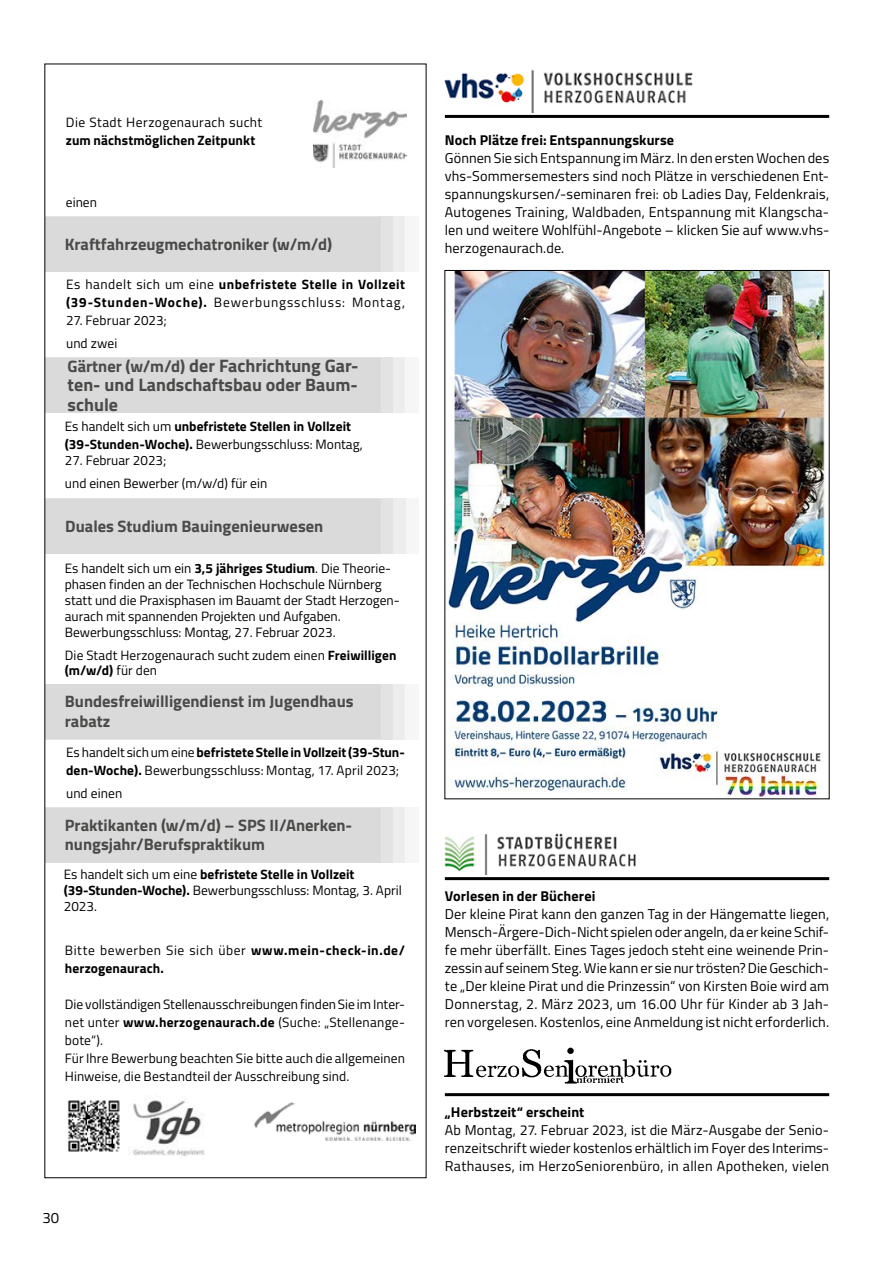
<style>
.page{position:relative;width:893px;height:1263px;background:#fff}
.page>*{position:absolute;margin:0;border:0;box-sizing:border-box;transform-origin:0 0}
.t1{font:700 18px/19.5px "Titillium";color:#4a4a49;text-align:justify}
.t2{font:700 16.5px/19.5px "Titillium";color:#4a4a49}
.t3{font:15px "Titillium";color:#000}
.t4{font:14.25px/18px "Titillium";letter-spacing:.01em;color:#000;text-align:justify}
.t5{font:700 14.25px "Titillium";letter-spacing:.005em;color:#000}
.t6{font:13.5px/16.2px "Titillium";color:#000}
.t7{font:700 13.5px/18px "Titillium";letter-spacing:.01em;color:#000}
.t8{font:700 13.5px/18px "Titillium";letter-spacing:.035em;color:#000}
.t9{font:13.5px "Titillium";letter-spacing:.03em;color:#000}
.s1{font-weight:400}
.s2{font-size:16.5px}
.s3{font-weight:700}
</style>
<div class="page">
<img style="left:445px;top:1047px;width:227px;height:37px">
<hr style="left:445px;top:115px;width:384px;height:3px;background:#000">
<img style="left:445px;top:69px;width:248px;height:44px">
<img style="left:447px;top:272px;width:379px;height:525px">
<img style="left:313px;top:101px;width:93px;height:67px">
<div style="left:54px;top:217px;width:365px;height:55px;background:#f6f6f6"></div>
<div style="left:49px;top:217px;width:356px;height:55px;background:#ededed"></div>
<div style="left:45px;top:217px;width:347px;height:55px;background:#e3e3e3"></div>
<div style="left:45px;top:217px;width:335px;height:55px;background:#dadada"></div>
<div style="left:54px;top:358px;width:365px;height:55px;background:#f6f6f6"></div>
<div style="left:49px;top:358px;width:356px;height:55px;background:#ededed"></div>
<div style="left:45px;top:358px;width:347px;height:55px;background:#e3e3e3"></div>
<div style="left:45px;top:358px;width:335px;height:55px;background:#dadada"></div>
<div style="left:55px;top:499px;width:364px;height:55px;background:#f6f6f6"></div>
<div style="left:49px;top:499px;width:356px;height:55px;background:#ededed"></div>
<div style="left:45px;top:499px;width:348px;height:55px;background:#e3e3e3"></div>
<div style="left:45px;top:499px;width:336px;height:55px;background:#dadada"></div>
<div style="left:54px;top:807px;width:365px;height:55px;background:#f6f6f6"></div>
<div style="left:49px;top:807px;width:356px;height:55px;background:#ededed"></div>
<div style="left:45px;top:807px;width:347px;height:55px;background:#e3e3e3"></div>
<div style="left:45px;top:808px;width:335px;height:54px;background:#dadada"></div>
<div style="left:54px;top:684px;width:365px;height:55px;background:#f6f6f6"></div>
<div style="left:49px;top:684px;width:356px;height:55px;background:#ededed"></div>
<div style="left:45px;top:684px;width:347px;height:55px;background:#e3e3e3"></div>
<div style="left:45px;top:684px;width:335px;height:55px;background:#dadada"></div>
<img style="left:254px;top:1102px;width:162px;height:39px">
<img style="left:67px;top:1100px;width:53px;height:52px">
<img style="left:133px;top:1096px;width:72px;height:60px">
<hr style="left:445px;top:877px;width:384px;height:3px;background:#000">
<img style="left:445px;top:833px;width:191px;height:42px">
<hr style="left:445px;top:1093px;width:384px;height:3px;background:#000">
<p class="t9" style="left:66px;top:113px;width:198px">Die Stadt Herzogenaurach sucht</p>
<p class="t7" style="left:66px;top:131px;width:191px">zum nächstmöglichen Zeitpunkt</p>
<p class="t6" style="left:66px;top:193px;width:33px">einen</p>
<p class="t2" style="left:65px;top:233px;width:269px">Kraftfahrzeugmechatroniker (w/m/d)</p>
<p class="t8" style="left:66px;top:275px;width:340px"><span class="s1">Es handelt sich um eine</span> unbefristete Stelle in Vollzeit (39-Stunden-Woche). <span class="s1">Bewerbungsschluss: Montag,</span></p>
<p class="t6" style="left:66px;top:309px;width:102px;line-height:22.5px">27. Februar 2023; und zwei</p>
<p class="t1" style="left:68px;top:355px;width:292px"><span class="s2">Gärtner (w/m/d)</span> der Fachrichtung Gar&shy;ten- und Landschaftsbau oder Baum&shy;schule</p>
<p class="t7" style="left:65px;top:417px;width:299px"><span class="s1">Es handelt sich um</span> unbefristete Stellen in Vollzeit (39-Stunden-Woche). <span class="s1">Bewerbungsschluss: Montag,</span></p>
<p class="t6" style="left:65px;top:449px;width:204px;line-height:22.5px">27. Februar 2023;<br>und einen Bewerber (m/w/d) für ein</p>
<p class="t2" style="left:65px;top:515px;width:260px">Duales Studium Bauingenieurwesen</p>
<p class="t6" style="left:65px;top:559px;width:336px">Es handelt sich um ein <span class="s3">3,5 jähriges Studium</span>. Die Theorie&shy;phasen finden an der Technischen Hochschule Nürnberg statt und die Praxisphasen im Bauamt der Stadt Herzogen&shy;aurach mit spannenden Projekten und Aufgaben.<br>Bewerbungsschluss: Montag, 27. Februar 2023.</p>
<p class="t6" style="left:65px;top:647px;width:333px;line-height:15px">Die Stadt Herzogenaurach sucht zudem einen <span class="s3">Freiwilligen (m/w/d)</span> für den</p>
<p class="t2" style="left:65px;top:691px;width:290px">Bundesfreiwilligendienst im Jugendhaus rabatz</p>
<p class="t6" style="left:66px;top:743px;width:340px;line-height:18px">Es handelt sich um eine <span class="s3">befristete Stelle in Vollzeit (39-Stun&shy;den-Woche).</span> Bewerbungsschluss: Montag, 17. April 2023;</p>
<p class="t6" style="left:66px;top:784px;width:58px">und einen</p>
<p class="t2" style="left:65px;top:814px;width:289px">Praktikanten (w/m/d) – SPS II/Anerken&shy;nungsjahr/Berufspraktikum</p>
<p class="t6" style="left:64px;top:865px;width:340px">Es handelt sich um eine <span class="s3">befristete Stelle in Vollzeit (39-Stunden-Woche).</span> Bewerbungsschluss: Montag, 3. April<br>2023.</p>
<p class="t7" style="left:65px;top:941px;width:342px"><span class="s1">Bitte bewerben Sie sich über</span> www.mein-check-in.de/ herzogenaurach.</p>
<p class="t6" style="left:65px;top:995px;width:342px;line-height:18px">Die vollständigen Stellenausschreibungen finden Sie im Inter&shy;net unter <span class="s3">www.herzogenaurach.de</span> (Suche: „Stellenange&shy;bote“).<br>Für Ihre Bewerbung beachten Sie bitte auch die allgemeinen Hinweise, die Bestandteil der Ausschreibung sind.</p>
<p class="t3" style="left:43px;top:1206px;width:18px">30</p>
<p class="t5" style="left:445px;top:129px;width:231px">Noch Plätze frei: Entspannungskurse</p>
<p class="t4" style="left:445px;top:149px;width:386px">Gönnen Sie sich Entspannung im März. In den ersten Wochen des vhs-Sommersemesters sind noch Plätze in verschiedenen Ent&shy;spannungskursen/-seminaren frei: ob Ladies Day, Feldenkrais, Autogenes Training, Waldbaden, Entspannung mit Klangscha&shy;len und weitere Wohlfühl-Angebote – klicken Sie auf www.vhs&shy;herzogenaurach.de.</p>
<p class="t5" style="left:445px;top:885px;width:152px">Vorlesen in der Bücherei</p>
<p class="t4" style="left:445px;top:905px;width:386px">Der kleine Pirat kann den ganzen Tag in der Hängematte liegen, Mensch-Ärgere-Dich-Nicht spielen oder angeln, da er keine Schif&shy;fe mehr überfällt. Eines Tages jedoch steht eine weinende Prin&shy;zessin auf seinem Steg. Wie kann er sie nur trösten? Die Geschich&shy;te „Der kleine Pirat und die Prinzessin“ von Kirsten Boie wird am Donnerstag, 2. März 2023, um 16.00 Uhr für Kinder ab 3 Jah&shy;ren vorgelesen. Kostenlos, eine Anmeldung ist nicht erforderlich.</p>
<p class="t5" style="left:445px;top:1101px;width:141px">„Herbstzeit“ erscheint</p>
<p class="t4" style="left:445px;top:1121px;width:386px">Ab Montag, 27. Februar 2023, ist die März-Ausgabe der Senio&shy;renzeitschrift wieder kostenlos erhältlich im Foyer des Interims-Rathauses, im HerzoSeniorenbüro, in allen Apotheken, vielen</p>
</div>
